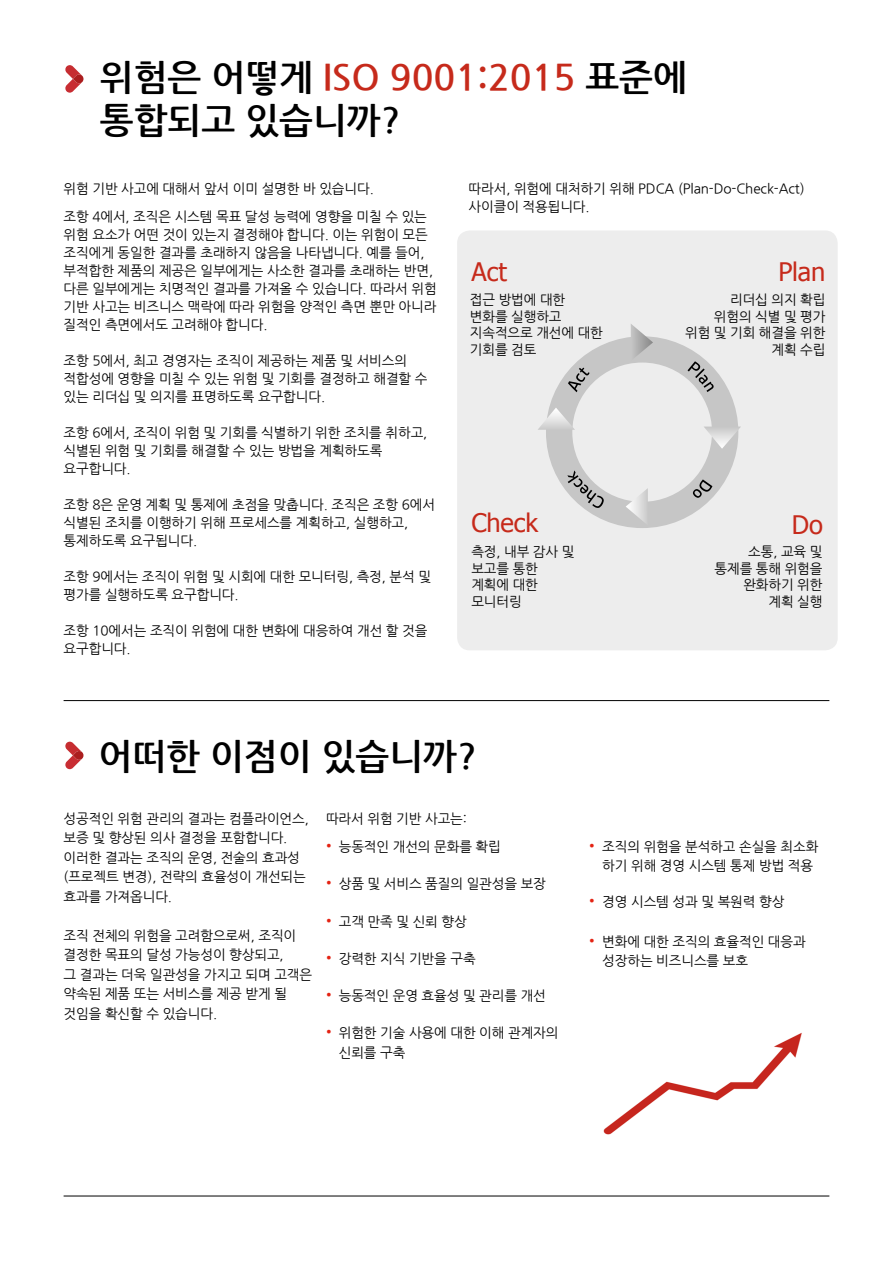
<style>
.page{position:relative;width:893px;height:1263px;background:#fff}
.page>*{position:absolute;margin:0;border:0;box-sizing:border-box;transform-origin:0 0}
.t1{font:700 36px/43.2px "Nanum Gothic";color:#000}
.t2{font:25.5px "Tahoma";letter-spacing:-.005em;color:#c62a1b}
.t3{font:700 15px "BSI Gesta";color:#e42313}
.t4{font:13.5px/18px "Nanum Gothic";letter-spacing:-.01em;color:#000}
.s1{color:#c62a1b}
</style>
<div class="page">
<div style="left:457px;top:230px;width:381px;height:420px;background:#ededed;border-radius:13px"></div>
<svg style="left:65px;top:742px;width:19px;height:27px"></svg>
<svg style="left:65px;top:65px;width:19px;height:28px"></svg>
<hr style="left:64px;top:700px;width:765px;height:1px;background:#000">
<hr style="left:64px;top:1195px;width:765px;height:1px;background:#000">
<svg style="left:538px;top:324px;width:203px;height:204px"></svg>
<img style="left:603px;top:1032px;width:199px;height:103px">
<h1 class="t1" style="left:100px;top:57px;width:588px">위험은 어떻게 <span class="s1">ISO 9001:2015</span> 표준에 통합되고 있습니까?</h1>
<p class="t4" style="left:64px;top:175px;width:365px;line-height:28px">위험 기반 사고에 대해서 앞서 이미 설명한 바 있습니다.<br>조항 4에서, 조직은 시스템 목표 달성 능력에 영향을 미칠 수 있는</p>
<p class="t4" style="left:64px;top:226px;width:375px">위험 요소가 어떤 것이 있는지 결정해야 합니다. 이는 위험이 모든 조직에게 동일한 결과를 초래하지 않음을 나타냅니다. 예를 들어, 부적합한 제품의 제공은 일부에게는 사소한 결과를 초래하는 반면, 다른 일부에게는 치명적인 결과를 가져올 수 있습니다. 따라서 위험 기반 사고는 비즈니스 맥락에 따라 위험을 양적인 측면 뿐만 아니라 질적인 측면에서도 고려해야 합니다.</p>
<p class="t4" style="left:64px;top:352px;width:365px">조항 5에서, 최고 경영자는 조직이 제공하는 제품 및 서비스의 적합성에 영향을 미칠 수 있는 위험 및 기회를 결정하고 해결할 수 있는 리더십 및 의지를 표명하도록 요구합니다.</p>
<p class="t4" style="left:64px;top:424px;width:365px">조항 6에서, 조직이 위험 및 기회를 식별하기 위한 조치를 취하고, 식별된 위험 및 기회를 해결할 수 있는 방법을 계획하도록 요구합니다.</p>
<p class="t4" style="left:64px;top:496px;width:373px">조항 8은 운영 계획 및 통제에 초점을 맞춥니다. 조직은 조항 6에서 식별된 조치를 이행하기 위해 프로세스를 계획하고, 실행하고, 통제하도록 요구됩니다.</p>
<p class="t4" style="left:64px;top:568px;width:369px">조항 9에서는 조직이 위험 및 시회에 대한 모니터링, 측정, 분석 및 평가를 실행하도록 요구합니다.</p>
<p class="t4" style="left:64px;top:622px;width:365px">조항 10에서는 조직이 위험에 대한 변화에 대응하여 개선 할 것을 요구합니다.</p>
<p class="t4" style="left:469px;top:180px;width:337px">따라서, 위험에 대처하기 위해 PDCA (Plan-Do-Check-Act) 사이클이 적용됩니다.</p>
<h2 class="t2" style="left:471px;top:254px;width:37px">Act</h2>
<p class="t4" style="left:470px;top:292px;width:135px;line-height:16.5px">접근 방법에 대한 변화를 실행하고 지속적으로 개선에 대한 기회를 검토</p>
<h2 class="t2" style="left:778px;top:254px;width:49px">Plan</h2>
<p class="t4" style="left:685px;top:292px;width:142px;line-height:16.5px;text-align:right">리더십 의지 확립<br>위험의 식별 및 평가<br>위험 및 기회 해결을 위한 계획 수립</p>
<h2 class="t2" style="left:471px;top:506px;width:68px">Check</h2>
<h2 class="t2" style="left:792px;top:507px;width:33px">Do</h2>
<p class="t4" style="left:471px;top:544px;width:105px;line-height:16.5px">측정, 내부 감사 및 보고를 통한 계획에 대한 모니터링</p>
<p class="t4" style="left:715px;top:544px;width:109px;line-height:16.5px;text-align:right">소통, 교육 및 통제를 통해 위험을 완화하기 위한<br>계획 실행</p>
<h1 class="t1" style="left:98px;top:735px;width:380px">어떠한 이점이 있습니까?</h1>
<p class="t4" style="left:64px;top:809px;width:247px;line-height:19.5px">성공적인 위험 관리의 결과는 컴플라이언스, 보증 및 향상된 의사 결정을 포함합니다. 이러한 결과는 조직의 운영, 전술의 효과성 (프로젝트 변경), 전략의 효율성이 개선되는 효과를 가져옵니다.</p>
<p class="t4" style="left:64px;top:926px;width:250px;line-height:19.5px">조직 전체의 위험을 고려함으로써, 조직이 결정한 목표의 달성 가능성이 향상되고,<br>그 결과는 더욱 일관성을 가지고 되며 고객은 약속된 제품 또는 서비스를 제공 받게 될 것임을 확신할 수 있습니다.</p>
<p class="t4" style="left:339px;top:804px;width:164px;line-height:28px;text-indent:-13px">따라서 위험 기반 사고는: 능동적인 개선의 문화를 확립</p>
<p class="t4" style="left:339px;top:875px;width:209px">상품 및 서비스 품질의 일관성을 보장</p>
<p class="t4" style="left:339px;top:913px;width:130px">고객 만족 및 신뢰 향상</p>
<p class="t4" style="left:339px;top:950px;width:138px">강력한 지식 기반을 구축</p>
<p class="t4" style="left:339px;top:987px;width:209px">능동적인 운영 효율성 및 관리를 개선</p>
<p class="t4" style="left:339px;top:1023px;width:221px;line-height:19.5px">위험한 기술 사용에 대한 이해 관계자의 신뢰를 구축</p>
<p class="t3" style="left:326px;top:838px;width:7px">•</p>
<p class="t3" style="left:326px;top:875px;width:7px">•</p>
<p class="t3" style="left:326px;top:913px;width:7px">•</p>
<p class="t3" style="left:326px;top:950px;width:7px">•</p>
<p class="t3" style="left:326px;top:987px;width:7px">•</p>
<p class="t3" style="left:326px;top:1024px;width:7px">•</p>
<p class="t3" style="left:589px;top:838px;width:7px">•</p>
<p class="t3" style="left:589px;top:893px;width:7px">•</p>
<p class="t3" style="left:589px;top:933px;width:7px">•</p>
<p class="t4" style="left:602px;top:837px;width:218px;line-height:19.5px">조직의 위험을 분석하고 손실을 최소화 하기 위해 경영 시스템 통제 방법 적용</p>
<p class="t4" style="left:602px;top:893px;width:184px">경영 시스템 성과 및 복원력 향상</p>
<p class="t4" style="left:602px;top:932px;width:205px;line-height:19.5px">변화에 대한 조직의 효율적인 대응과 성장하는 비즈니스를 보호</p>
</div>
